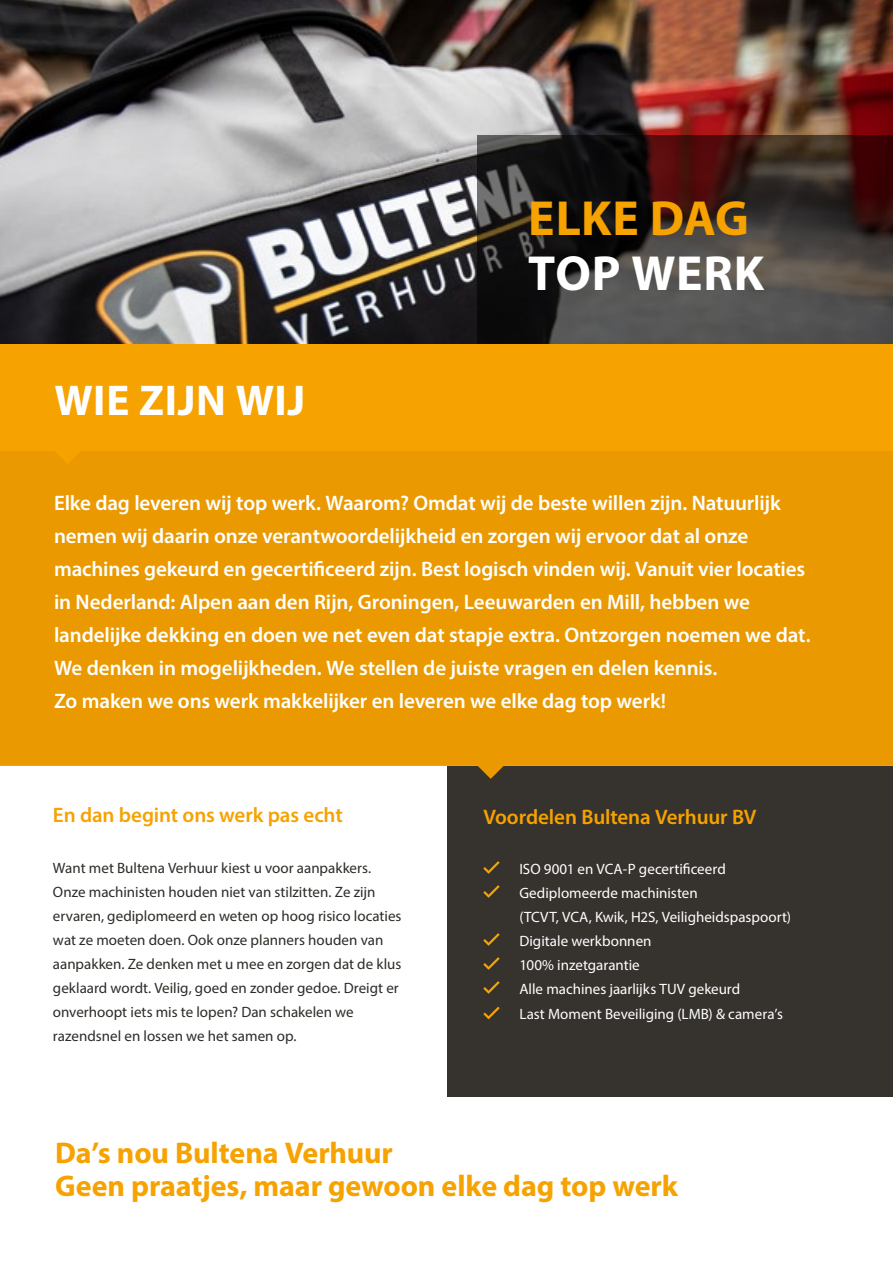
<style>
.page{position:relative;width:893px;height:1263px;background:#fff}
.page>*{position:absolute;margin:0;border:0;box-sizing:border-box;transform-origin:0 0}
.t1{font:700 49.5px "Myriad Pro";letter-spacing:.005em;color:#f6a200}
.t2{font:700 49.5px "Myriad Pro";letter-spacing:.015em;color:#fff}
.t3{font:700 43.2px "Myriad Pro";letter-spacing:.015em;color:#fff}
.t4{font:700 30px/33px "Myriad Pro";letter-spacing:-.005em;color:#f6a200}
.t5{font:600 21px/33px "Myriad Pro";letter-spacing:-.005em;color:#fff}
.t6{font:600 21px "Myriad Pro";letter-spacing:-.005em;color:#f6a200}
.t7{font:15px/24px "Myriad Pro";color:#2e2b27}
.t8{font:15px/24px "Myriad Pro";color:#fff}
</style>
<div class="page">
<div style="left:447px;top:765px;width:446px;height:332px;background:#36322e"></div>
<img style="left:0;top:0;width:893px;height:344px">
<svg style="left:477px;top:136px;width:416px;height:208px;background:#3a302e"></svg>
<div style="left:0;top:344px;width:893px;height:421px;background:#f6a200"></div>
<div style="left:0;top:451px;width:893px;height:314px;background:#ea9a00"></div>
<svg style="left:56px;top:451px;width:24px;height:12px"></svg>
<svg style="left:483px;top:861px;width:16px;height:13px"></svg>
<svg style="left:483px;top:885px;width:16px;height:13px"></svg>
<svg style="left:483px;top:933px;width:16px;height:13px"></svg>
<svg style="left:483px;top:957px;width:16px;height:13px"></svg>
<svg style="left:483px;top:981px;width:16px;height:13px"></svg>
<svg style="left:483px;top:1007px;width:16px;height:12px"></svg>
<svg style="left:477px;top:765px;width:27px;height:14px"></svg>
<h2 class="t3" style="left:54px;top:372px;width:252px">WIE ZIJN WIJ</h2>
<h1 class="t1" style="left:528px;top:186px;width:222px">ELKE DAG</h1>
<h1 class="t2" style="left:528px;top:241px;width:237px">TOP WERK</h1>
<p class="t5" style="left:54px;top:486px;width:758px">Elke dag leveren wij top werk. Waarom? Omdat wij de beste willen zijn. Natuurlijk nemen wij daarin onze verantwoordelijkheid en zorgen wij ervoor dat al onze machines gekeurd en gecertificeerd zijn. Best logisch vinden wij. Vanuit vier locaties in Nederland: Alpen aan den Rijn, Groningen, Leeuwarden en Mill, hebben we landelijke dekking en doen we net even dat stapje extra. Ontzorgen noemen we dat.<br>We denken in mogelijkheden. We stellen de juiste vragen en delen kennis.<br>Zo maken we ons werk makkelijker en leveren we elke dag top werk!</p>
<p class="t6" style="left:53px;top:802px;width:291px">En dan begint ons werk pas echt</p>
<p class="t7" style="left:53px;top:856px;width:350px">Want met Bultena Verhuur kiest u voor aanpakkers.<br>Onze machinisten houden niet van stilzitten. Ze zijn ervaren, gediplomeerd en weten op hoog risico locaties wat ze moeten doen. Ook onze planners houden van aanpakken. Ze denken met u mee en zorgen dat de klus geklaard wordt. Veilig, goed en zonder gedoe. Dreigt er onverhoopt iets mis te lopen? Dan schakelen we razendsnel en lossen we het samen op.</p>
<p class="t6" style="left:483px;top:804px;width:274px">Voordelen Bultena Verhuur BV</p>
<p class="t8" style="left:519px;top:856px;width:273px">ISO 9001 en VCA-P gecertificeerd<br>Gediplomeerde machinisten<br>(TCVT, VCA, Kwik, H2S, Veiligheidspaspoort)<br>Digitale werkbonnen<br>100% inzetgarantie<br>Alle machines jaarlijks TUV gekeurd</p>
<p class="t8" style="left:519px;top:1002px;width:265px">Last Moment Beveiliging (LMB) &amp; camera’s</p>
<h3 class="t4" style="left:55px;top:1136px;width:624px">Da’s nou Bultena Verhuur<br>Geen praatjes, maar gewoon elke dag top werk</h3>
</div>
